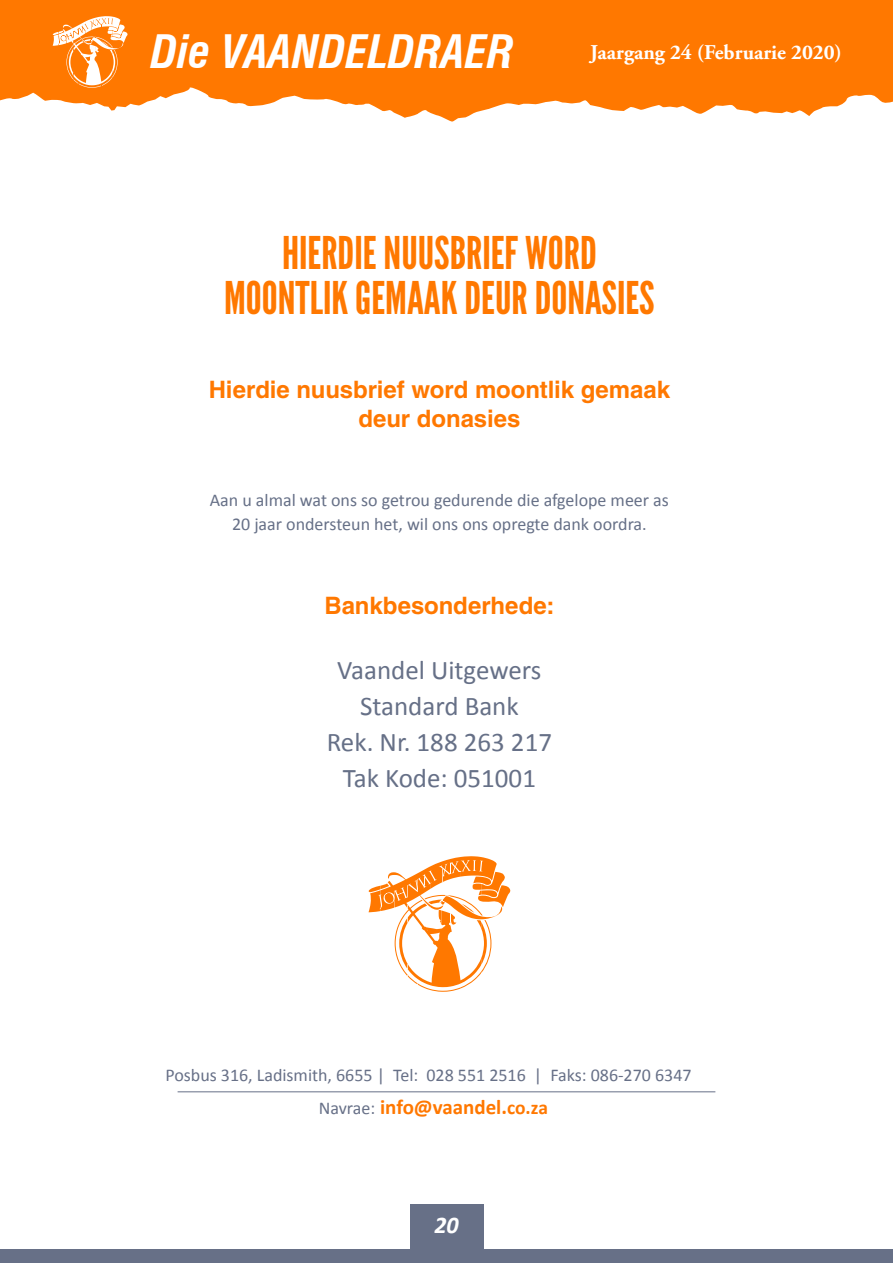
<style>
.page{position:relative;width:893px;height:1263px;background:#fff}
.page>*{position:absolute;margin:0;border:0;box-sizing:border-box;transform-origin:0 0}
.Heading_-_No_Line{font:45px/45px "League Gothic";color:#ff7800;text-align:center}
.t1{font:italic 700 condensed 45px "Swiss 721 BT";color:#fff}
.Heading_-_No_capital{font:27px/36px "Calibri";color:#667087;text-align:center}
.Heading_-_No_capital-2{font:700 24px/28.8px "Helvetica LT Std";letter-spacing:-.005em;color:#ff7800;text-align:center}
.t2{font:italic 700 24px "Calibri";color:#fff}
.Body_-_VERY_SMALL{font:700 21px "Calibri";color:#ff7800}
.t3{font:700 21px "Adobe Garamond Pro";color:#fff}
.Heading_-_No_capital-3{font:18px/24px "Calibri";color:#667087;text-align:center}
.Body_-_VERY_SMALL-2{font:18px "Calibri";color:#677087}
.s1{font-weight:400;font-size:18px;color:#677087}
.s2{font-size:19.5px}
</style>
<div class="page">
<div style="left:410px;top:1204px;width:73px;height:46px;background:#677087"></div>
<svg style="left:368px;top:856px;width:142px;height:136px"></svg>
<hr style="left:178px;top:1091px;width:537px;height:1px;background:#667087">
<div style="left:0;top:0;width:893px;height:124px;background:#ff7800"></div>
<div style="left:0;top:1250px;width:893px;height:13px;background:#677087"></div>
<svg style="left:0;top:16px;width:893px;height:108px"></svg>
<h1 class="t1" style="left:151px;top:25px;width:364px">Die VAANDELDRAER</h1>
<p class="t3" style="left:590px;top:40px;width:253px">Jaargang 24 (Februarie 2020)</p>
<p class="Heading_-_No_Line" style="left:224px;top:231px;width:432px">HIERDIE NUUSBRIEF WORD<br>MOONTLIK GEMAAK DEUR DONASIES</p>
<p class="Heading_-_No_capital-2" style="left:209px;top:375px;width:463px">Hierdie nuusbrief word moontlik gemaak deur donasies</p>
<p class="Heading_-_No_capital-3" style="left:210px;top:488px;width:461px">Aan u almal wat ons so getrou gedurende die afgelope meer as<br>20 jaar ondersteun het, wil ons ons opregte dank oordra.</p>
<p class="Heading_-_No_capital-2" style="left:324px;top:591px;width:231px">Bankbesonderhede:</p>
<p class="Heading_-_No_capital" style="left:327px;top:652px;width:227px">Vaandel Uitgewers<br>Standard Bank<br>Rek. Nr. 188 263 217<br>Tak Kode: 051001</p>
<p class="Body_-_VERY_SMALL-2" style="left:165px;top:1064px;width:528px">Posbus 316, Ladismith, 6655 | Tel: 028 551 2516 | Faks: 086-270 6347</p>
<p class="Body_-_VERY_SMALL" style="left:319px;top:1093px;width:231px"><span class="s1">Navrae:</span> info@vaandel.<span class="s2">co.za</span></p>
<h3 class="t2" style="left:434px;top:1210px;width:26px">20</h3>
</div>
